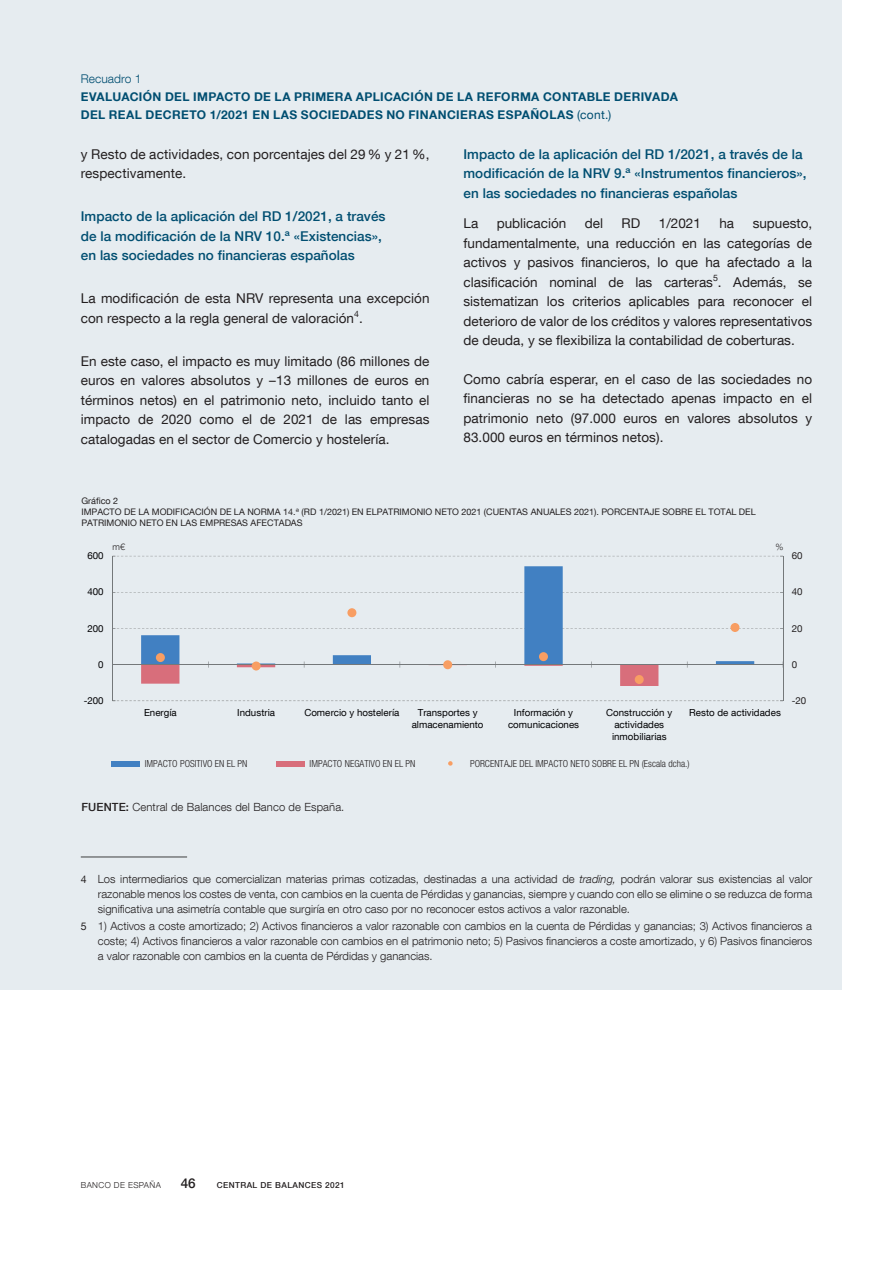
<style>
.page{position:relative;width:893px;height:1263px;background:#fff}
.page>*{position:absolute;margin:0;border:0;box-sizing:border-box;transform-origin:0 0}
.Texto_recuadro{font:13.5px/19.5px "Bd E Neue Helvetica";letter-spacing:.005em;color:#231f20;text-align:justify}
.Ladillo_recuadro_1{font:500 13.5px/19.5px "Bd E Neue Helvetica";letter-spacing:.005em;color:#004e71}
.t1{font:500 13.5px "Bd E Neue Helvetica";color:#231f20}
.Título_recuadro_cont{font:700 12px/18px "Bd E Neue Helvetica";letter-spacing:.03em;color:#004e71}
.Numero_recuadro{font:300 12px "Bd E Neue Helvetica";letter-spacing:.005em;color:#004e71}
.Citas_recuadro{font:300 11.25px/15px "Bd E Neue Helvetica";color:#231f20;text-align:justify}
.t2{font:9.75px/11.7px "Bd E Neue Helvetica";color:#000002;text-align:center}
.t3{font:300 condensed 9.75px "Bd E Neue Helvetica";color:#231f20}
.t4{font:9.75px "Bd E Neue Helvetica";color:#231f20}
.t5{font:9px/10.8px "Bd E Neue Helvetica";color:#231f20}
.t6{font:300 9px "Bd E Neue Helvetica";color:#231f20}
.t7{font:500 8.25px "Bd E Neue Helvetica";letter-spacing:.05em;color:#231f20}
.t8{font:300 8.25px "Bd E Neue Helvetica";letter-spacing:.05em;color:#231f20}
.s1{font-weight:400}
.s2{font-weight:500}
.s3{font-weight:400;font-size:10.5px}
.s4{font-style:italic}
</style>
<div class="page">
<div style="left:0;top:0;width:842px;height:990px;background:#e6ecf0"></div>
<hr style="left:81px;top:856px;width:106px;height:1px;background:#3e3e3f">
<svg style="left:117px;top:556px;width:662px;height:145px"></svg>
<svg style="left:141px;top:566px;width:613px;height:95px"></svg>
<hr style="left:783px;top:556px;width:1px;height:145px;background:#74787a">
<hr style="left:112px;top:556px;width:1px;height:145px;background:#74787a">
<hr style="left:112px;top:664px;width:671px;height:1px;background:#74787a">
<svg style="left:141px;top:661px;width:613px;height:25px"></svg>
<div style="left:156px;top:653px;width:9px;height:9px;background:#f89e63;border-radius:50%"></div>
<div style="left:252px;top:661px;width:9px;height:9px;background:#f89e63;border-radius:50%"></div>
<div style="left:347px;top:608px;width:9px;height:9px;background:#f89e63;border-radius:50%"></div>
<div style="left:443px;top:660px;width:9px;height:9px;background:#f89e63;border-radius:50%"></div>
<div style="left:539px;top:652px;width:9px;height:9px;background:#f89e63;border-radius:50%"></div>
<div style="left:635px;top:675px;width:9px;height:9px;background:#f89e63;border-radius:50%"></div>
<div style="left:730px;top:623px;width:9px;height:9px;background:#f89e63;border-radius:50%"></div>
<div style="left:111px;top:761px;width:29px;height:5px;background:#4180c2"></div>
<div style="left:276px;top:761px;width:28px;height:5px;background:#d86e7b"></div>
<svg style="left:448px;top:761px;width:5px;height:5px"></svg>
<p class="Numero_recuadro" style="left:81px;top:72px;width:62px">Recuadro 1</p>
<h4 class="Título_recuadro_cont" style="left:81px;top:88px;width:599px">EVALUACIÓN DEL IMPACTO DE LA PRIMERA APLICACIÓN DE LA REFORMA CONTABLE DERIVADA<br>DEL REAL DECRETO 1/2021 EN LAS SOCIEDADES NO FINANCIERAS ESPAÑOLAS <span class="s1">(cont.)</span></h4>
<p class="Texto_recuadro" style="left:81px;top:144px;width:350px">y Resto de actividades, con porcentajes del 29% y 21%, respectivamente.</p>
<h5 class="Ladillo_recuadro_1" style="left:81px;top:207px;width:306px">Impacto de la aplicación del RD 1/2021, a través de la modificación de la NRV 10.ª «Existencias», en las sociedades no financieras españolas</h5>
<p class="Texto_recuadro" style="left:81px;top:288px;width:350px">La modificación de esta NRV representa una excepción con respecto a la regla general de valoración<sup>4</sup>.</p>
<p class="Texto_recuadro" style="left:81px;top:351px;width:350px">En este caso, el impacto es muy limitado (86 millones de euros en valores absolutos y –13 millones de euros en términos netos) en el patrimonio neto, incluido tanto el impacto de 2020 como el de 2021 de las empresas catalogadas en el sector de Comercio y hostelería.</p>
<h5 class="Ladillo_recuadro_1" style="left:463px;top:144px;width:345px">Impacto de la aplicación del RD 1/2021, a través de la modificación de la NRV 9.ª «Instrumentos financieros», en las sociedades no financieras españolas</h5>
<p class="Texto_recuadro" style="left:463px;top:213px;width:16px">La</p>
<p class="Texto_recuadro" style="left:497px;top:213px;width:71px">publicación</p>
<p class="Texto_recuadro" style="left:585px;top:213px;width:20px">del</p>
<p class="Texto_recuadro" style="left:622px;top:213px;width:20px">RD</p>
<p class="Texto_recuadro" style="left:659px;top:213px;width:44px">1/2021</p>
<p class="Texto_recuadro" style="left:719px;top:213px;width:16px">ha</p>
<p class="Texto_recuadro" style="left:463px;top:213px;width:350px;text-indent:289px">supuesto, fundamentalmente, una reducción en las categorías de activos y pasivos financieros, lo que ha afectado a la clasificación nominal de las carteras<sup>5</sup>. Además, se sistematizan los criterios aplicables para reconocer el deterioro de valor de los créditos y valores representativos de deuda, y se flexibiliza la contabilidad de coberturas.</p>
<p class="Texto_recuadro" style="left:463px;top:369px;width:350px">Como cabría esperar, en el caso de las sociedades no financieras no se ha detectado apenas impacto en el patrimonio neto (97.000 euros en valores absolutos y 83.000 euros en términos netos).</p>
<p class="t5" style="left:81px;top:496px;width:676px">Gráfico 2<br>IMPACTO DE LA MODIFICACIÓN DE LA NORMA 14.ª (RD 1/2021) EN ELPATRIMONIO NETO 2021 (CUENTAS ANUALES 2021). PORCENTAJE SOBRE EL TOTAL DEL<br>PATRIMONIO NETO EN LAS EMPRESAS AFECTADAS</p>
<p class="t6" style="left:113px;top:541px;width:14px">m€</p>
<p class="t6" style="left:775px;top:541px;width:10px">%</p>
<p class="t2" style="left:87px;top:550px;width:18px">600</p>
<p class="t4" style="left:792px;top:550px;width:12px">60</p>
<p class="t2" style="left:87px;top:586px;width:18px">400</p>
<p class="t2" style="left:87px;top:622px;width:18px">200</p>
<p class="t4" style="left:792px;top:586px;width:12px">40</p>
<p class="t4" style="left:792px;top:622px;width:12px">20</p>
<p class="t2" style="left:98px;top:658px;width:7px">0</p>
<p class="t2" style="left:84px;top:694px;width:21px">-200</p>
<p class="t4" style="left:792px;top:658px;width:7px">0</p>
<p class="t2" style="left:144px;top:707px;width:34px">Energía</p>
<p class="t2" style="left:237px;top:707px;width:39px">Industria</p>
<p class="t2" style="left:304px;top:707px;width:97px">Comercio y hostelería</p>
<p class="t2" style="left:412px;top:707px;width:73px">Transportes y almacenamiento</p>
<p class="t2" style="left:508px;top:707px;width:73px">Información y comunicaciones</p>
<p class="t2" style="left:606px;top:707px;width:67px">Construcción y actividades inmobiliarias</p>
<p class="t2" style="left:689px;top:707px;width:93px">Resto de actividades</p>
<p class="t3" style="left:145px;top:758px;width:104px">IMPACTO POSITIVO EN EL PN</p>
<p class="t3" style="left:310px;top:758px;width:107px">IMPACTO NEGATIVO EN EL PN</p>
<p class="t3" style="left:470px;top:758px;width:221px">PORCENTAJE DEL IMPACTO NETO SOBRE EL PN (Escala dcha.)</p>
<p class="t4" style="left:792px;top:694px;width:16px">-20</p>
<p class="Citas_recuadro" style="left:82px;top:799px;width:264px"><span class="s2">FUENTE:</span> Central de Balances del Banco de España.</p>
<p class="Citas_recuadro" style="left:98px;top:871px;width:716px;text-indent:-17px"><span class="s3">4</span> Los intermediarios que comercializan materias primas cotizadas, destinadas a una actividad de <span class="s4">trading,</span> podrán valorar sus existencias al valor razonable menos los costes de venta, con cambios en la cuenta de Pérdidas y ganancias, siempre y cuando con ello se elimine o se reduzca de forma significativa una asimetría contable que surgiría en otro caso por no reconocer estos activos a valor razonable.</p>
<p class="Citas_recuadro" style="left:98px;top:918px;width:716px;text-indent:-17px"><span class="s3">5</span> 1) Activos a coste amortizado; 2) Activos financieros a valor razonable con cambios en la cuenta de Pérdidas y ganancias; 3) Activos financieros a coste; 4) Activos financieros a valor razonable con cambios en el patrimonio neto; 5) Pasivos financieros a coste amortizado, y 6) Pasivos financieros a valor razonable con cambios en la cuenta de Pérdidas y ganancias.</p>
<p class="t8" style="left:81px;top:1180px;width:82px">BANCO DE ESPAÑA</p>
<p class="t1" style="left:181px;top:1175px;width:16px">46</p>
<p class="t7" style="left:217px;top:1180px;width:129px">CENTRAL DE BALANCES 2021</p>
</div>
